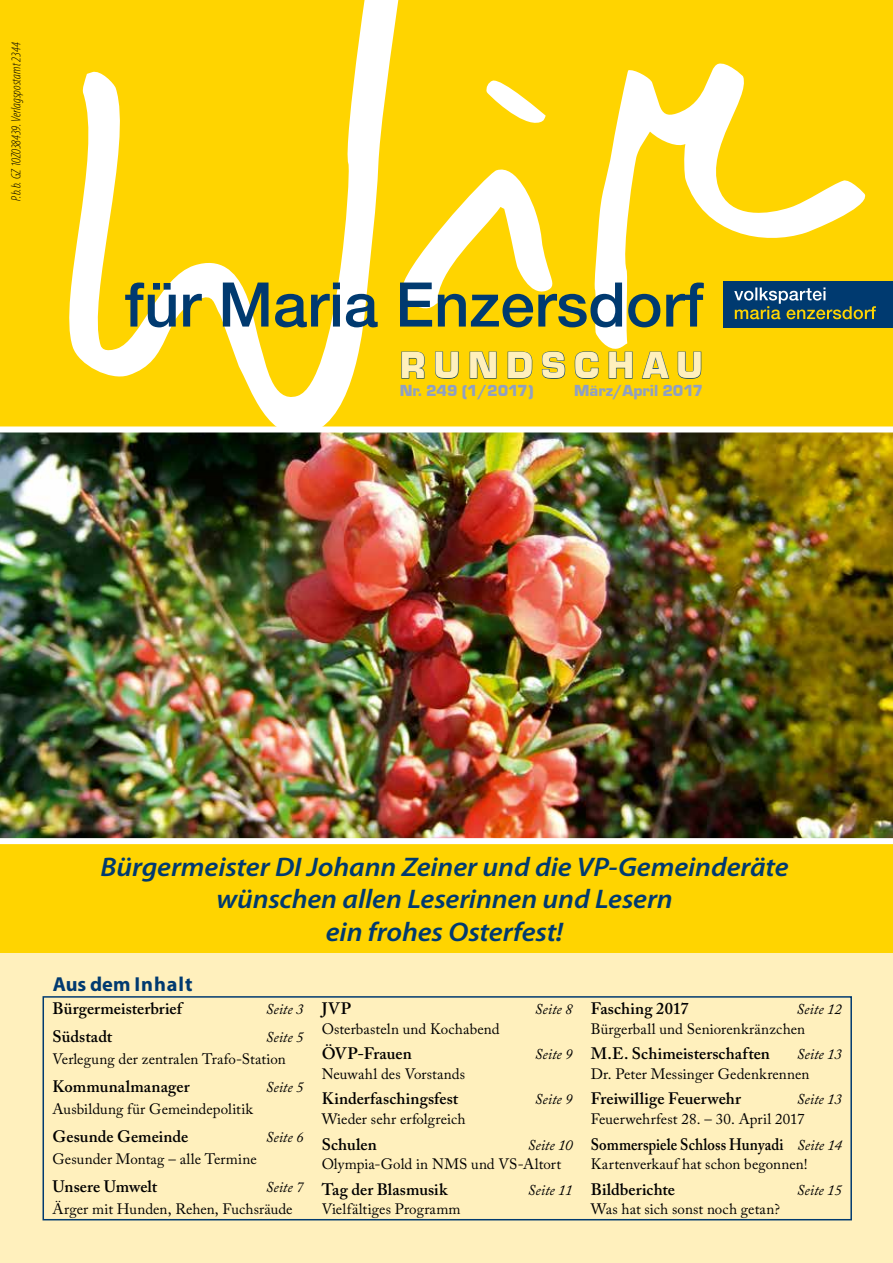
<style>
.page{position:relative;width:893px;height:1263px;background:#fff}
.page>*{position:absolute;margin:0;border:0;box-sizing:border-box;transform-origin:0 0}
.t1{font:39px "Eurostile T Blac";letter-spacing:.205em;color:#fff0bd}
.t2{font:italic 600 27px/32.4px "Myriad Pro";letter-spacing:-.005em;color:#003a70;text-align:center;scale:1.07 1}
.t3{font:700 20.25px "Myriad Pro";letter-spacing:.045em;color:#003a70}
.t4{font:600 16.5px "Adobe Caslon Pro";letter-spacing:.005em;color:#000}
.t5{font:600 16.5px "Adobe Caslon Pro";letter-spacing:.005em;color:#000;scale:.9 1}
.t6{font:16.5px "Eurostile T Blac";color:#90a0c2}
.t7{font:15px "Adobe Caslon Pro";letter-spacing:.005em;color:#000}
.t8{font:italic 15px "Adobe Caslon Pro";letter-spacing:-.005em;color:#000}
.t9{font:italic 300 condensed 13.5px "Myriad Pro";letter-spacing:-.01em;color:#000}
.s1{font-weight:400;font-style:italic;font-size:15px}
</style>
<div class="page">
<div style="left:0;top:937px;width:893px;height:326px;background:#fff0bd"></div>
<div style="left:0;top:0;width:893px;height:421px;background:#ffd400"></div>
<svg style="left:57px;top:0;width:812px;height:426px"></svg>
<svg style="left:125px;top:283px;width:579px;height:44px"></svg>
<div style="left:724px;top:281px;width:169px;height:47px;background:#003a70"></div>
<svg style="left:734px;top:287px;width:142px;height:32px"></svg>
<svg style="left:401px;top:351px;width:24px;height:28px"></svg>
<svg style="left:435px;top:351px;width:24px;height:28px"></svg>
<svg style="left:469px;top:351px;width:28px;height:28px"></svg>
<svg style="left:507px;top:351px;width:26px;height:28px"></svg>
<svg style="left:542px;top:351px;width:23px;height:28px"></svg>
<svg style="left:574px;top:351px;width:25px;height:28px"></svg>
<svg style="left:608px;top:351px;width:25px;height:28px"></svg>
<svg style="left:641px;top:351px;width:29px;height:28px"></svg>
<svg style="left:677px;top:351px;width:25px;height:28px"></svg>
<div style="left:43px;top:996px;width:809px;height:224px;border:2px solid #003a70"></div>
<div style="left:0;top:855px;width:893px;height:97px;background:#ffd400"></div>
<img style="left:0;top:426px;width:893px;height:413px">
<p class="t9" style="left:8px;top:201px;width:161px;rotate:-90deg">P.b.b. GZ 10Z038439. Verlagspostamt 2344</p>
<h1 class="t1" style="left:400px;top:344px;width:305px">RUNDSCHAU</h1>
<p class="t6" style="left:400px;top:382px;width:136px">Nr. 249 (1/2017)</p>
<p class="t6" style="left:574px;top:382px;width:131px">März/April 2017</p>
<h2 class="t2" style="left:100px;top:850px;width:645px">Bürgermeister DI Johann Zeiner und die VP-Gemeinderäte wünschen allen Leserinnen und Lesern<br>ein frohes Osterfest!</h2>
<h3 class="t3" style="left:53px;top:971px;width:141px">Aus dem Inhalt</h3>
<p class="t4" style="left:53px;top:999px;width:131px">Bürgermeisterbrief</p>
<p class="t8" style="left:266px;top:1000px;width:39px">Seite 3</p>
<p class="t4" style="left:53px;top:1027px;width:61px">Südstadt</p>
<p class="t8" style="left:266px;top:1028px;width:39px">Seite 5</p>
<p class="t7" style="left:53px;top:1050px;width:235px">Verlegung der zentralen Trafo-Station</p>
<p class="t4" style="left:53px;top:1077px;width:139px">Kommunalmanager</p>
<p class="t8" style="left:266px;top:1078px;width:39px">Seite 5</p>
<p class="t7" style="left:53px;top:1100px;width:202px">Ausbildung für Gemeindepolitik</p>
<p class="t4" style="left:53px;top:1127px;width:137px">Gesunde Gemeinde</p>
<p class="t8" style="left:266px;top:1128px;width:39px">Seite 6</p>
<p class="t7" style="left:53px;top:1150px;width:206px">Gesunder Montag – alle Termine</p>
<p class="t4" style="left:53px;top:1177px;width:106px">Unsere Umwelt</p>
<p class="t8" style="left:266px;top:1178px;width:39px">Seite 7</p>
<p class="t7" style="left:53px;top:1200px;width:242px">Ärger mit Hunden, Rehen, Fuchsräude</p>
<p class="t4" style="left:322px;top:999px;width:31px">JVP</p>
<p class="t8" style="left:535px;top:1000px;width:39px">Seite 8</p>
<p class="t7" style="left:322px;top:1020px;width:179px">Osterbasteln und Kochabend</p>
<p class="t4" style="left:322px;top:1044px;width:92px">ÖVP-Frauen</p>
<p class="t8" style="left:535px;top:1045px;width:39px">Seite 9</p>
<p class="t7" style="left:322px;top:1065px;width:145px">Neuwahl des Vorstands</p>
<p class="t4" style="left:322px;top:1089px;width:138px">Kinderfaschingsfest</p>
<p class="t8" style="left:535px;top:1090px;width:39px">Seite 9</p>
<p class="t7" style="left:322px;top:1110px;width:145px">Wieder sehr erfolgreich</p>
<p class="t4" style="left:322px;top:1134px;width:57px">Schulen</p>
<p class="t8" style="left:528px;top:1135px;width:47px">Seite 10</p>
<p class="t7" style="left:322px;top:1155px;width:241px">Olympia-Gold in NMS und VS-Altort</p>
<p class="t4" style="left:322px;top:1179px;width:127px">Tag der Blasmusik</p>
<p class="t8" style="left:528px;top:1181px;width:46px">Seite 11</p>
<p class="t7" style="left:322px;top:1200px;width:141px">Vielfältiges Programm</p>
<p class="t4" style="left:591px;top:999px;width:99px">Fasching 2017</p>
<p class="t8" style="left:797px;top:1000px;width:47px">Seite 12</p>
<p class="t7" style="left:591px;top:1020px;width:216px">Bürgerball und Seniorenkränzchen</p>
<p class="t4" style="left:591px;top:1044px;width:181px">M.E. Schimeisterschaften</p>
<p class="t8" style="left:797px;top:1045px;width:47px">Seite 13</p>
<p class="t7" style="left:591px;top:1065px;width:220px">Dr. Peter Messinger Gedenkrennen</p>
<p class="t4" style="left:591px;top:1089px;width:152px">Freiwillige Feuerwehr</p>
<p class="t8" style="left:797px;top:1090px;width:47px">Seite 13</p>
<p class="t7" style="left:591px;top:1110px;width:215px">Feuerwehrfest 28. – 30. April 2017</p>
<p class="t5" style="left:591px;top:1134px;width:281px">Sommerspiele Schloss Hunyadi <span class="s1">Seite 14</span></p>
<p class="t7" style="left:591px;top:1155px;width:218px">Kartenverkauf hat schon begonnen!</p>
<p class="t4" style="left:591px;top:1179px;width:86px">Bildberichte</p>
<p class="t8" style="left:797px;top:1181px;width:47px">Seite 15</p>
<p class="t7" style="left:591px;top:1200px;width:191px">Was hat sich sonst noch getan?</p>
</div>
